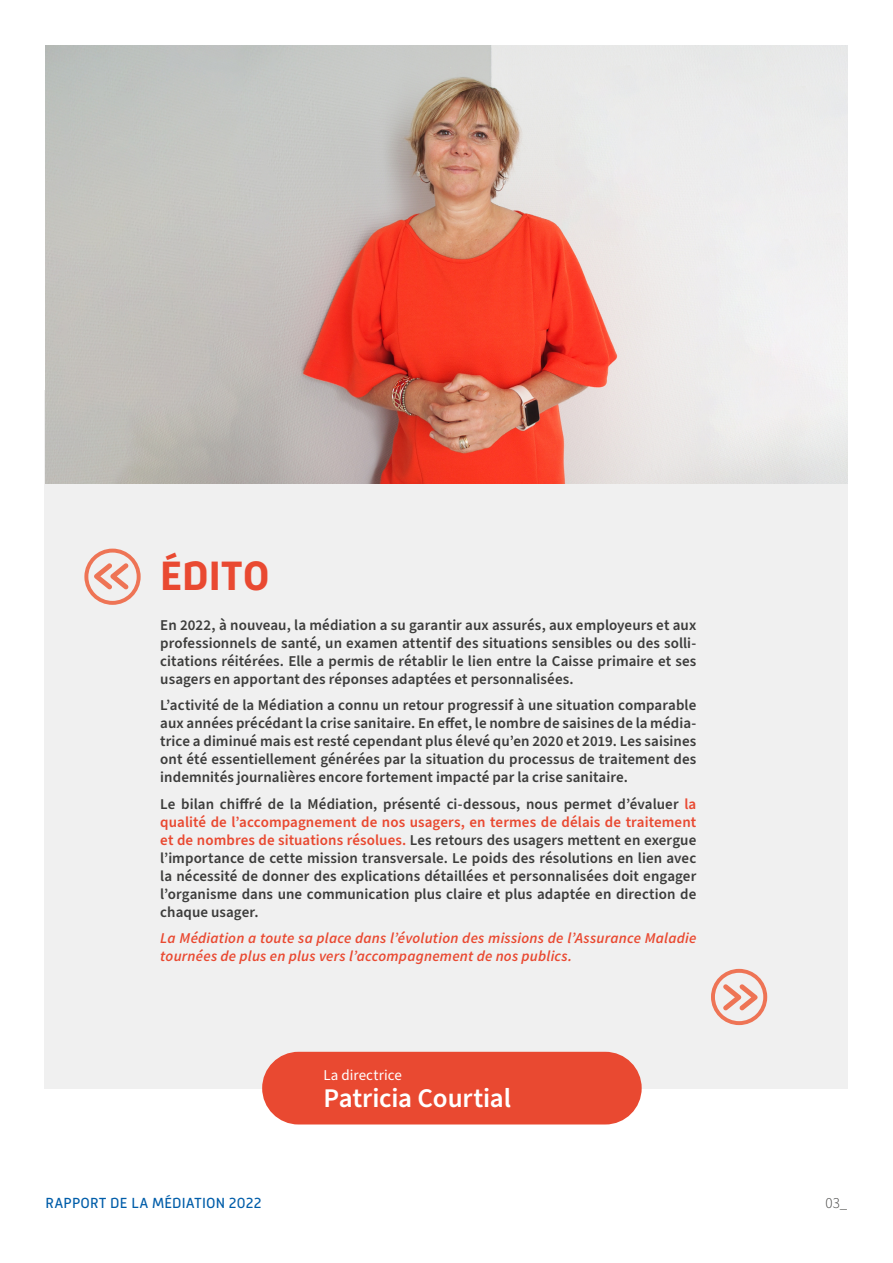
<style>
.page{position:relative;width:893px;height:1263px;background:#fff}
.page>*{position:absolute;margin:0;border:0;box-sizing:border-box;transform-origin:0 0}
.t1{font:700 42px "Mic 32 New";letter-spacing:-.005em;color:#e94931}
.t2{font:600 27px "Source Sans Pro";letter-spacing:-.005em;color:#fff}
.t3{font:600 15px/18px "Source Sans Pro";letter-spacing:.005em;color:#3c3c3b;text-align:justify}
.t4{font:italic 15px/18px "Source Sans Variable";letter-spacing:.015em;color:#e94931}
.t5{font:15px "Mic 32 New";letter-spacing:.01em;color:#005da9}
.t6{font:15px "Source Sans Pro";letter-spacing:.005em;color:#fff}
.t7{font:300 15px "Source Sans Pro";color:#3c3c3b}
.s1{color:#e94931}
</style>
<div class="page">
<div style="left:45px;top:390px;width:803px;height:698px;background:#f0f0f0"></div>
<img style="left:45px;top:45px;width:802px;height:438px">
<div style="left:262px;top:1052px;width:380px;height:72px;background:#e94931;border-radius:36px"></div>
<svg style="left:84px;top:549px;width:57px;height:56px"></svg>
<svg style="left:711px;top:969px;width:56px;height:56px"></svg>
<h1 class="t1" style="left:160px;top:552px;width:111px">ÉDITO</h1>
<p class="t3" style="left:160px;top:616px;width:537px">En 2022, à nouveau, la médiation a su garantir aux assurés, aux employeurs et aux professionnels de santé, un examen attentif des situations sensibles ou des solli&shy;citations réitérées. Elle a permis de rétablir le lien entre la Caisse primaire et ses usagers en apportant des réponses adaptées et personnalisées.</p>
<p class="t3" style="left:160px;top:697px;width:538px">L’activité de la Médiation a connu un retour progressif à une situation comparable aux années précédant la crise sanitaire. En effet, le nombre de saisines de la média&shy;trice a diminué mais est resté cependant plus élevé qu’en 2020 et 2019. Les saisines ont été essentiellement générées par la situation du processus de traitement des indemnités journalières encore fortement impacté par la crise sanitaire.</p>
<p class="t3" style="left:160px;top:795px;width:538px">Le bilan chiffré de la Médiation, présenté ci-dessous, nous permet d’évaluer <span class="s1">la qualité de l’accompagnement de nos usagers, en termes de délais de traitement et de nombres de situations résolues.</span> Les retours des usagers mettent en exergue l’importance de cette mission transversale. Le poids des résolutions en lien avec la nécessité de donner des explications détaillées et personnalisées doit engager l’organisme dans une communication plus claire et plus adaptée en direction de chaque usager.</p>
<p class="t4" style="left:160px;top:929px;width:538px">La Médiation a toute sa place dans l’évolution des missions de l’Assurance Maladie tournées de plus en plus vers l’accompagnement de nos publics.</p>
<p class="t6" style="left:323px;top:1064px;width:80px">La directrice</p>
<h2 class="t2" style="left:323px;top:1079px;width:189px">Patricia Courtial</h2>
<p class="t5" style="left:45px;top:1194px;width:218px">RAPPORT DE LA MÉDIATION 2022</p>
<p class="t7" style="left:825px;top:1193px;width:24px">03_</p>
</div>
